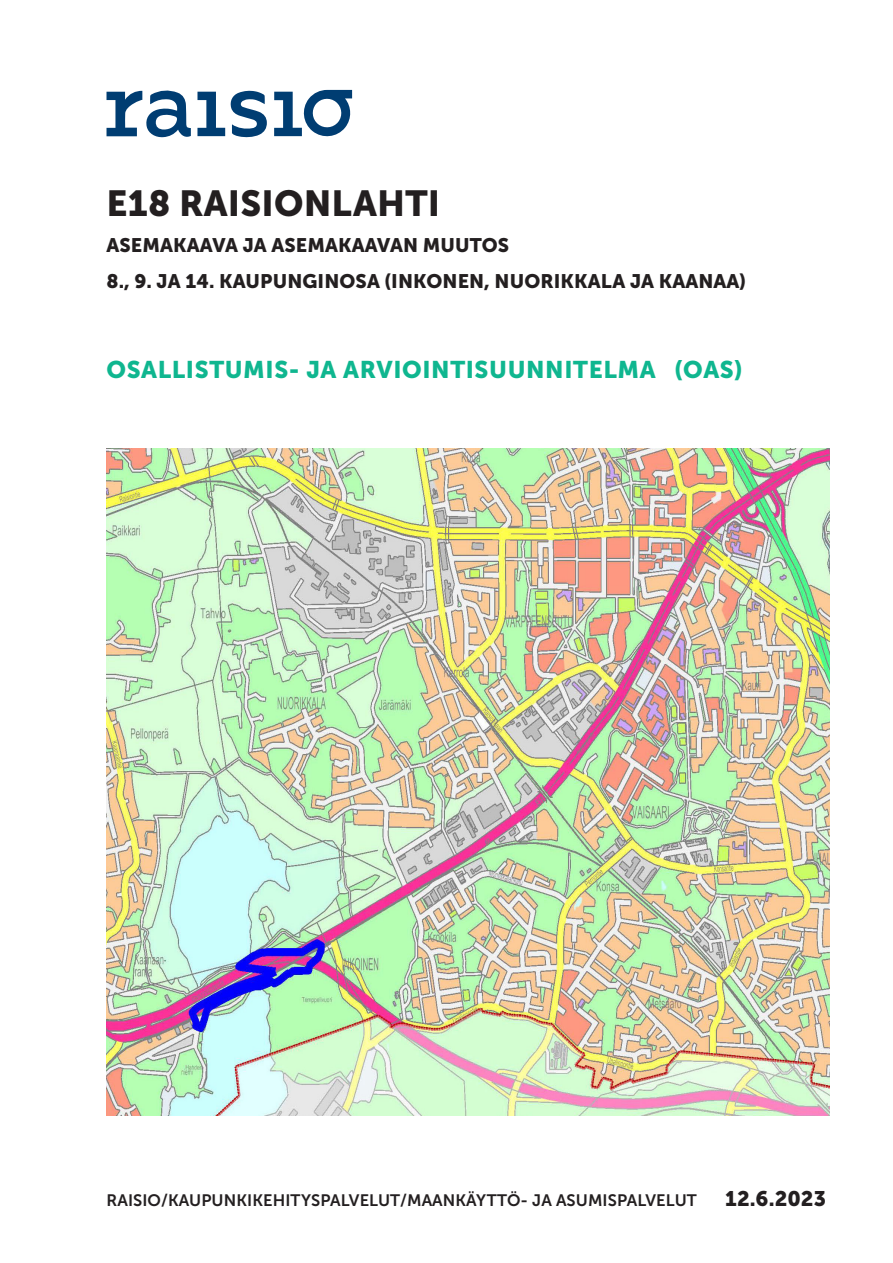
<style>
.page{position:relative;width:893px;height:1263px;background:#fff}
.page>*{position:absolute;margin:0;border:0;box-sizing:border-box;transform-origin:0 0}
.KANSI_Kaavanimi{font:36px "Museo Sans 900";letter-spacing:.005em;color:#231f20}
.KANSI_selostusteksti{font:24px "Museo Sans 900";letter-spacing:.025em;color:#0fb68f}
.t1{font:21px "Museo Sans 900";letter-spacing:.005em;color:#231f20}
.KANSI_kaavamuutos_se{font:19.5px/36px "Museo Sans 900";letter-spacing:.005em;color:#231f20}
.Laatija-_tekijä{font:16.5px "Museo Sans 700";letter-spacing:.005em;color:#231f20}
</style>
<div class="page">
<img style="left:107px;top:448px;width:722px;height:667px">
<svg style="left:107px;top:90px;width:84px;height:48px"></svg>
<svg style="left:274px;top:90px;width:78px;height:47px"></svg>
<svg style="left:197px;top:90px;width:70px;height:48px"></svg>
<p class="KANSI_Kaavanimi" style="left:107px;top:183px;width:335px">E18 RAISIONLAHTI</p>
<p class="KANSI_kaavamuutos_se" style="left:107px;top:227px;width:641px">ASEMAKAAVA JA ASEMAKAAVAN MUUTOS<br>8., 9. JA 14. KAUPUNGINOSA (INKONEN, NUORIKKALA JA KAANAA)</p>
<p class="KANSI_selostusteksti" style="left:107px;top:356px;width:637px">OSALLISTUMIS- JA ARVIOINTISUUNNITELMA (OAS)</p>
<p class="Laatija-_tekijä" style="left:107px;top:1191px;width:592px">RAISIO/KAUPUNKIKEHITYSPALVELUT/MAANKÄYTTÖ- JA ASUMISPALVELUT</p>
<p class="t1" style="left:725px;top:1187px;width:102px">12.6.2023</p>
</div>
